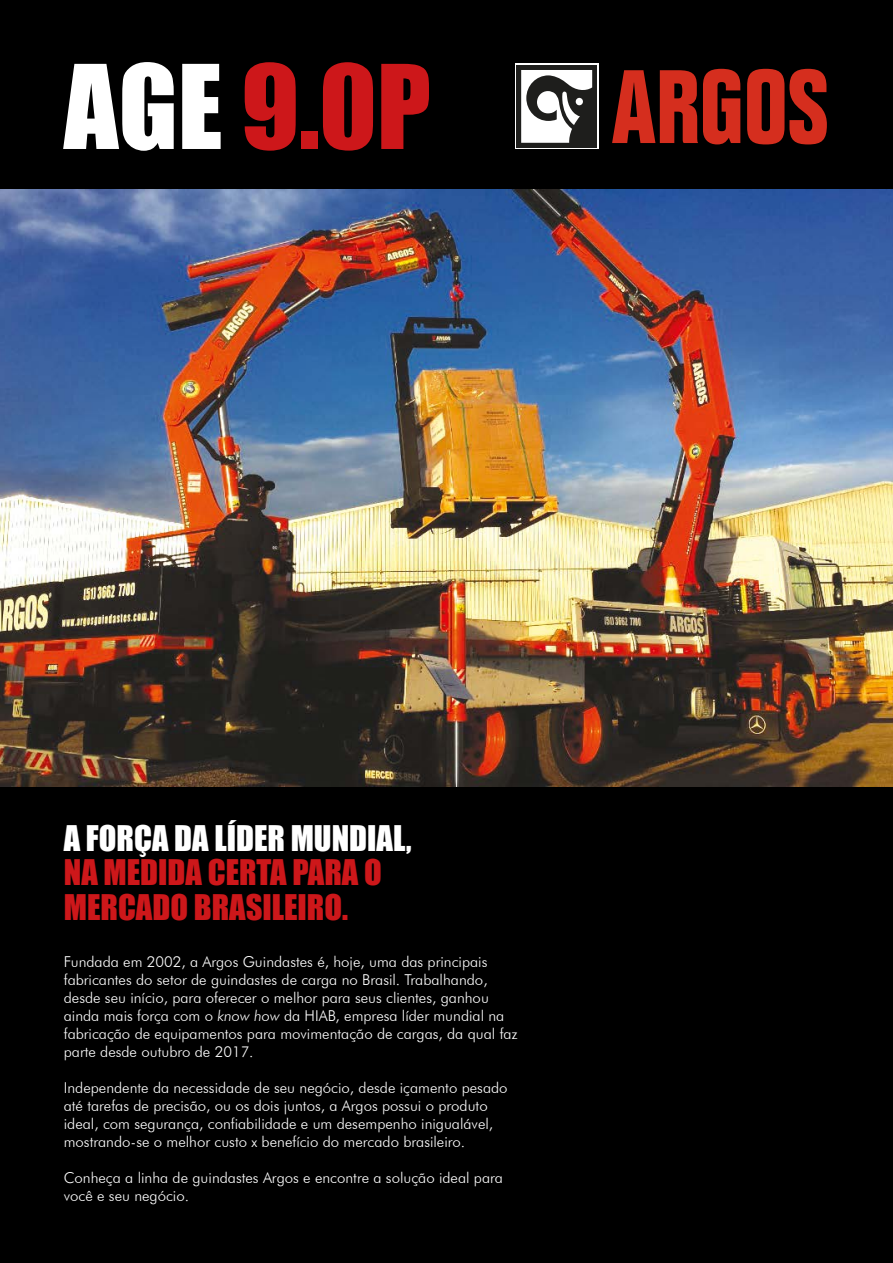
<style>
.page{position:relative;width:893px;height:1263px;background:#000}
.page>*{position:absolute;margin:0;border:0;box-sizing:border-box;transform-origin:0 0}
.t1{font:107.7px "Impact";color:#cd171a}
.t2{font:32.4px/34.7px "Impact";color:#cd171a}
.t3{font:32.4px "Impact";color:#fff}
.t4{font:300 15px/18px "Futura BT";color:#fff}
.s1{color:#fff}
.s2{font-style:italic}
</style>
<div class="page">
<div style="left:515px;top:64px;width:83px;height:85px;background:#fff"></div>
<div style="left:516px;top:65px;width:81px;height:83px;background:#1e1e1c"></div>
<svg style="left:521px;top:70px;width:71px;height:73px"></svg>
<svg style="left:612px;top:69px;width:128px;height:75px"></svg>
<svg style="left:747px;top:69px;width:80px;height:75px"></svg>
<img style="left:0;top:189px;width:893px;height:598px">
<h1 class="t1" style="left:64px;top:23px;width:369px"><span class="s1">AGE</span> 9.0P</h1>
<h2 class="t3" style="left:64px;top:813px;width:349px">A FORÇA DA LÍDER MUNDIAL,</h2>
<h2 class="t2" style="left:64px;top:854px;width:320px">NA MEDIDA CERTA PARA O<br>MERCADO BRASILEIRO.</h2>
<p class="t4" style="left:64px;top:952px;width:455px">Fundada em 2002, a Argos Guindastes é, hoje, uma das principais fabricantes do setor de guindastes de carga no Brasil. Trabalhando, desde seu início, para oferecer o melhor para seus clientes, ganhou ainda mais força com o <span class="s2">know how</span> da HIAB, empresa líder mundial na fabricação de equipamentos para movimentação de cargas, da qual faz parte desde outubro de 2017.</p>
<p class="t4" style="left:64px;top:1078px;width:445px">Independente da necessidade de seu negócio, desde içamento pesado até tarefas de precisão, ou os dois juntos, a Argos possui o produto ideal, com segurança, confiabilidade e um desempenho inigualável, mostrando-se o melhor custo x benefício do mercado brasileiro.</p>
<p class="t4" style="left:64px;top:1168px;width:441px">Conheça a linha de guindastes Argos e encontre a solução ideal para você e seu negócio.</p>
</div>
